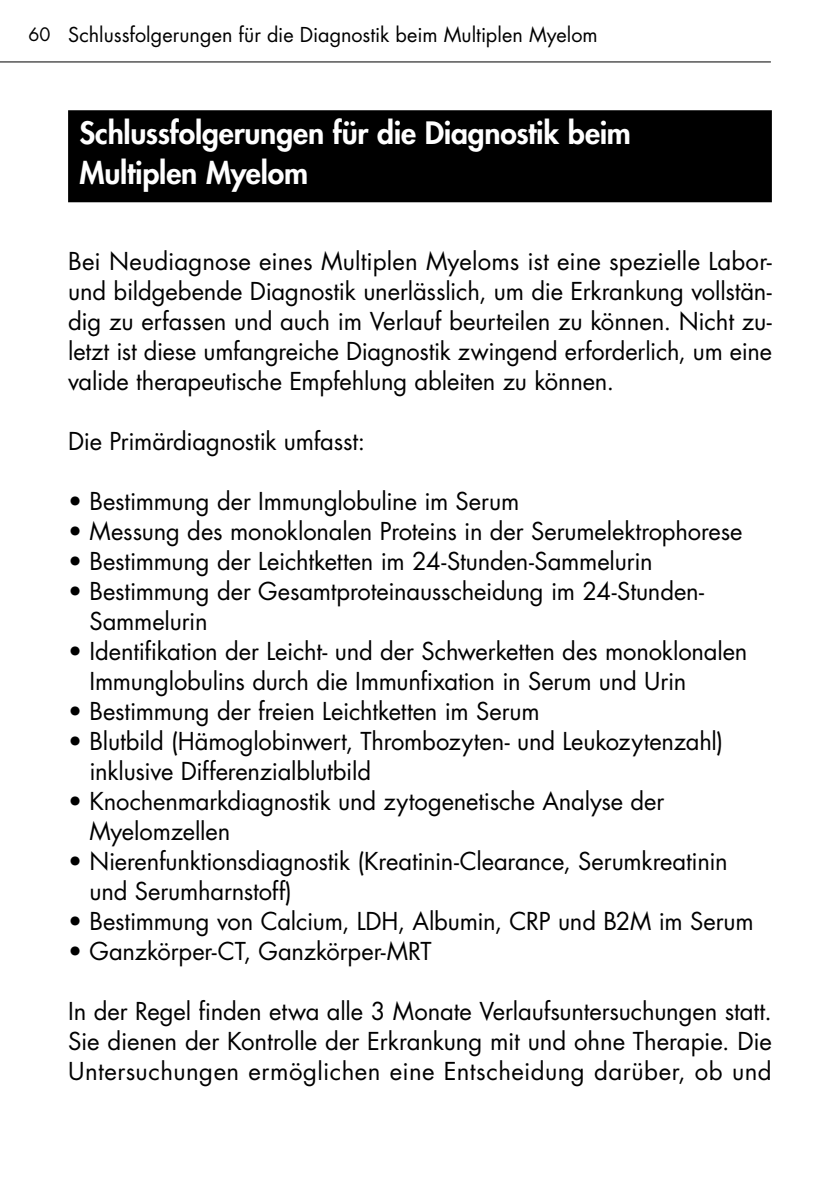
<style>
.page{position:relative;width:840px;height:1191px;background:#fff}
.page>*{position:absolute;margin:0;border:0;box-sizing:border-box;transform-origin:0 0}
.t1{font:800 30px/40px "Futura";letter-spacing:-.005em;color:#fff}
.t2{font:24px/30px "Futura";letter-spacing:-.01em;color:#000}
.t3{font:20px "Futura";color:#000}
.t4{font:18px "Futura";color:#000}
</style>
<div class="page">
<div style="left:68px;top:110px;width:703px;height:92px;background:#000"></div>
<hr style="left:0;top:61px;width:770px;height:1px;background:#000">
<p class="t4" style="left:28px;top:22px;width:23px">60</p>
<p class="t3" style="left:68px;top:21px;width:531px">Schlussfolgerungen für die Diagnostik beim Multiplen Myelom</p>
<p class="t1" style="left:79px;top:112px;width:552px">Schlussfolgerungen für die Diagnostik beim<br>Multiplen Myelom</p>
<p class="t2" style="left:68px;top:246px;width:705px;text-align:justify">Bei Neudiagnose eines Multiplen Myeloms ist eine spezielle Labor&shy;und bildgebende Diagnostik unerlässlich, um die Erkrankung vollstän&shy;dig zu erfassen und auch im Verlauf beurteilen zu können. Nicht zu&shy;letzt ist diese umfangreiche Diagnostik zwingend erforderlich, um eine valide therapeutische Empfehlung ableiten zu können.</p>
<p class="t2" style="left:68px;top:426px;width:298px">Die Primärdiagnostik umfasst:</p>
<p class="t2" style="left:68px;top:486px;width:452px">• Bestimmung der Immunglobuline im Serum</p>
<p class="t2" style="left:68px;top:516px;width:675px">• Messung des monoklonalen Proteins in der Serumelektrophorese</p>
<p class="t2" style="left:68px;top:546px;width:585px">• Bestimmung der Leichtketten im 24-Stunden-Sammelurin</p>
<p class="t2" style="left:89px;top:576px;width:616px;text-indent:-21px">• Bestimmung der Gesamtproteinausscheidung im 24-Stunden-<br>Sammelurin</p>
<p class="t2" style="left:89px;top:636px;width:659px;text-indent:-21px">• Identifikation der Leicht- und der Schwerketten des monoklonalen<br>Immunglobulins durch die Immunfixation in Serum und Urin</p>
<p class="t2" style="left:68px;top:696px;width:473px">• Bestimmung der freien Leichtketten im Serum</p>
<p class="t2" style="left:89px;top:726px;width:635px;text-indent:-21px">• Blutbild (Hämoglobinwert, Thrombozyten- und Leukozytenzahl) inklusive Differenzialblutbild</p>
<p class="t2" style="left:89px;top:786px;width:576px;text-indent:-21px">• Knochenmarkdiagnostik und zytogenetische Analyse der<br>Myelomzellen</p>
<p class="t2" style="left:89px;top:846px;width:639px;text-indent:-21px">• Nierenfunktionsdiagnostik (Kreatinin-Clearance, Serumkreatinin und Serumharnstoff)</p>
<p class="t2" style="left:68px;top:906px;width:686px">• Bestimmung von Calcium, LDH, Albumin, CRP und B2M im Serum</p>
<p class="t2" style="left:68px;top:936px;width:365px">• Ganzkörper-CT, Ganzkörper-MRT</p>
<p class="t2" style="left:68px;top:996px;width:705px;text-align:justify">In der Regel finden etwa alle 3 Monate Verlaufsuntersuchungen statt.<br>Sie dienen der Kontrolle der Erkrankung mit und ohne Therapie. Die Untersuchungen ermöglichen eine Entscheidung darüber, ob und</p>
</div>
